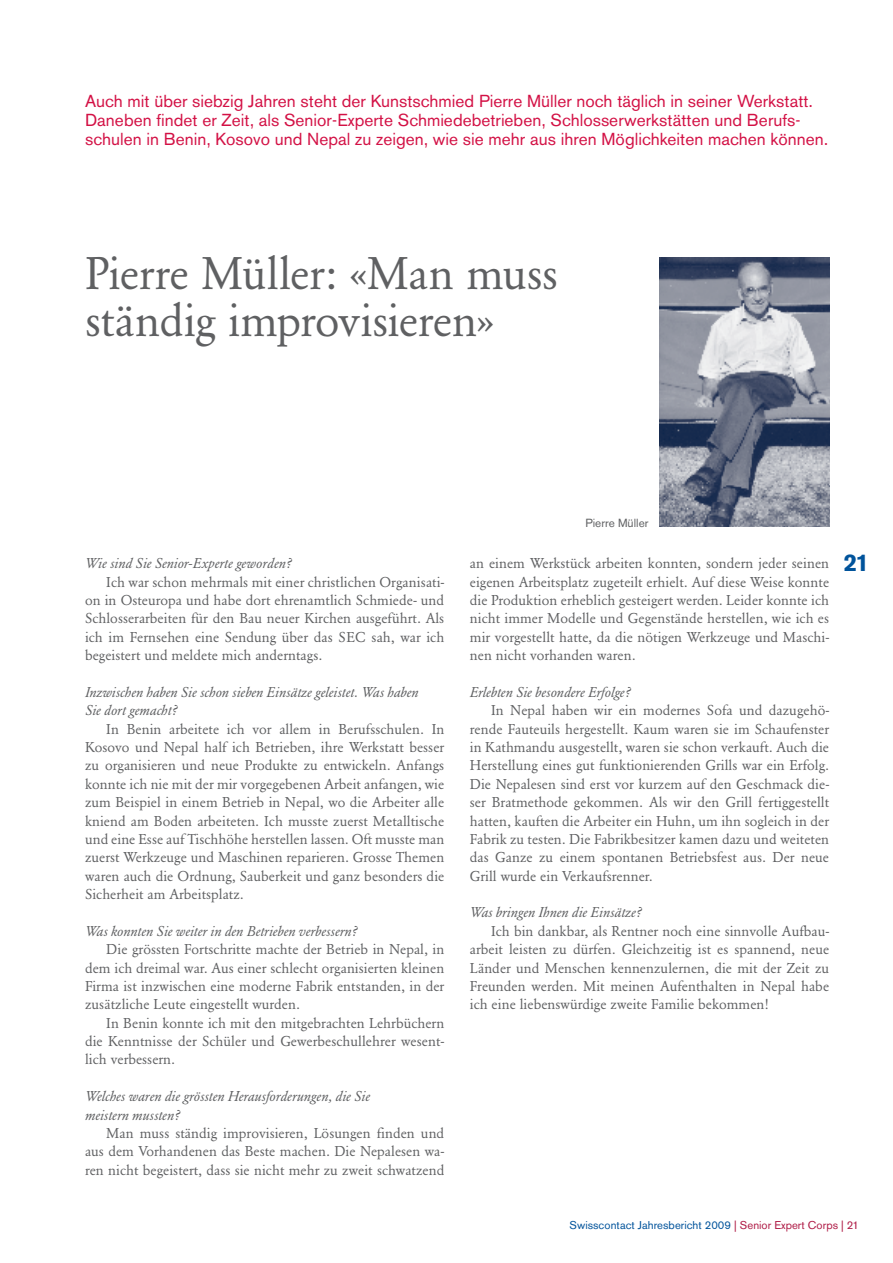
<style>
.page{position:relative;width:893px;height:1263px;background:#fff}
.page>*{position:absolute;margin:0;border:0;box-sizing:border-box;transform-origin:0 0}
.t1{font:45px/46.5px "Garamond BQ";letter-spacing:-.01em;color:#5f6062}
.t2{font:700 24px "Akzidenz Grotesk BQ";color:#00539b}
.t3{font:17.25px/18.8px "Akzidenz Grotesk BQ";color:#d31145}
.t4{font:14.1px/18.3px "Garamond BQ";letter-spacing:.005em;color:#5f6062;text-align:justify}
.t5{font:italic 14.1px/18.3px "Garamond BQ";letter-spacing:.005em;color:#5f6062}
.t6{font:11.7px "Akzidenz Grotesk BQ";letter-spacing:.005em;color:#5f6062}
.t7{font:11.25px "Akzidenz Grotesk BQ";letter-spacing:.005em;color:#00539b}
.s1{color:#af1b46}
</style>
<div class="page">
<img style="left:659px;top:257px;width:170px;height:269px">
<p class="t3" style="left:85px;top:94px;width:745px">Auch mit über siebzig Jahren steht der Kunstschmied Pierre Müller noch täglich in seiner Werkstatt.<br>Daneben findet er Zeit, als Senior-Experte Schmiedebetrieben, Schlosserwerkstätten und Berufs&shy;schulen in Benin, Kosovo und Nepal zu zeigen, wie sie mehr aus ihren Möglichkeiten machen können.</p>
<h1 class="t1" style="left:85px;top:254px;width:475px">Pierre Müller: «Man muss ständig improvisieren»</h1>
<p class="t5" style="left:85px;top:556px;width:208px">Wie sind Sie Senior-Experte geworden?</p>
<p class="t4" style="left:85px;top:574px;width:361px;text-indent:21px">Ich war schon mehrmals mit einer christlichen Organisati&shy;on in Osteuropa und habe dort ehrenamtlich Schmiede- und Schlosserarbeiten für den Bau neuer Kirchen ausgeführt. Als ich im Fernsehen eine Sendung über das SEC sah, war ich begeistert und meldete mich anderntags.</p>
<p class="t5" style="left:85px;top:684px;width:335px">Inzwischen haben Sie schon sieben Einsätze geleistet. Was haben<br>Sie dort gemacht?</p>
<p class="t4" style="left:85px;top:721px;width:361px;text-indent:21px">In Benin arbeitete ich vor allem in Berufsschulen. In Kosovo und Nepal half ich Betrieben, ihre Werkstatt besser zu organisieren und neue Produkte zu entwickeln. Anfangs konnte ich nie mit der mir vorgegebenen Arbeit anfangen, wie zum Beispiel in einem Betrieb in Nepal, wo die Arbeiter alle kniend am Boden arbeiteten. Ich musste zuerst Metalltische und eine Esse auf Tischhöhe herstellen lassen. Oft musste man zuerst Werkzeuge und Maschinen reparieren. Grosse Themen waren auch die Ordnung, Sauberkeit und ganz besonders die Sicherheit am Arbeitsplatz.</p>
<p class="t5" style="left:85px;top:923px;width:274px">Was konnten Sie weiter in den Betrieben verbessern?</p>
<p class="t4" style="left:85px;top:941px;width:361px;text-indent:21px">Die grössten Fortschritte machte der Betrieb in Nepal, in dem ich dreimal war. Aus einer schlecht organisierten kleinen Firma ist inzwischen eine moderne Fabrik entstanden, in der zusätzliche Leute eingestellt wurden.</p>
<p class="t4" style="left:85px;top:1015px;width:361px;text-indent:21px">In Benin konnte ich mit den mitgebrachten Lehrbüchern die Kenntnisse der Schüler und Gewerbeschullehrer wesent&shy;lich verbessern.</p>
<p class="t5" style="left:85px;top:1088px;width:287px">Welches waren die grössten Herausforderungen, die Sie meistern mussten?</p>
<p class="t4" style="left:85px;top:1125px;width:361px;text-indent:21px">Man muss ständig improvisieren, Lösungen finden und aus dem Vorhandenen das Beste machen. Die Nepalesen wa&shy;ren nicht begeistert, dass sie nicht mehr zu zweit schwatzend</p>
<p class="t6" style="left:585px;top:519px;width:65px">Pierre Müller</p>
<p class="t4" style="left:470px;top:555px;width:361px">an einem Werkstück arbeiten konnten, sondern jeder seinen eigenen Arbeitsplatz zugeteilt erhielt. Auf diese Weise konnte die Produktion erheblich gesteigert werden. Leider konnte ich nicht immer Modelle und Gegenstände herstellen, wie ich es mir vorgestellt hatte, da die nötigen Werkzeuge und Maschi&shy;nen nicht vorhanden waren.</p>
<p class="t5" style="left:470px;top:684px;width:162px">Erlebten Sie besondere Erfolge?</p>
<p class="t4" style="left:470px;top:702px;width:361px;text-indent:21px">In Nepal haben wir ein modernes Sofa und dazugehö&shy;rende Fauteuils hergestellt. Kaum waren sie im Schaufenster in Kathmandu ausgestellt, waren sie schon verkauft. Auch die Herstellung eines gut funktionierenden Grills war ein Erfolg.<br>Die Nepalesen sind erst vor kurzem auf den Geschmack die&shy;ser Bratmethode gekommen. Als wir den Grill fertiggestellt hatten, kauften die Arbeiter ein Huhn, um ihn sogleich in der Fabrik zu testen. Die Fabrikbesitzer kamen dazu und weiteten das Ganze zu einem spontanen Betriebsfest aus. Der neue Grill wurde ein Verkaufsrenner.</p>
<p class="t5" style="left:470px;top:905px;width:173px">Was bringen Ihnen die Einsätze?</p>
<p class="t4" style="left:470px;top:923px;width:361px;text-indent:21px">Ich bin dankbar, als Rentner noch eine sinnvolle Aufbau&shy;arbeit leisten zu dürfen. Gleichzeitig ist es spannend, neue Länder und Menschen kennenzulernen, die mit der Zeit zu Freunden werden. Mit meinen Aufenthalten in Nepal habe ich eine liebenswürdige zweite Familie bekommen!</p>
<h2 class="t2" style="left:844px;top:553px;width:27px">21</h2>
<p class="t7" style="left:570px;top:1221px;width:291px">Swisscontact Jahresbericht 2009 <span class="s1">| Senior Expert Corps | 21</span></p>
</div>
